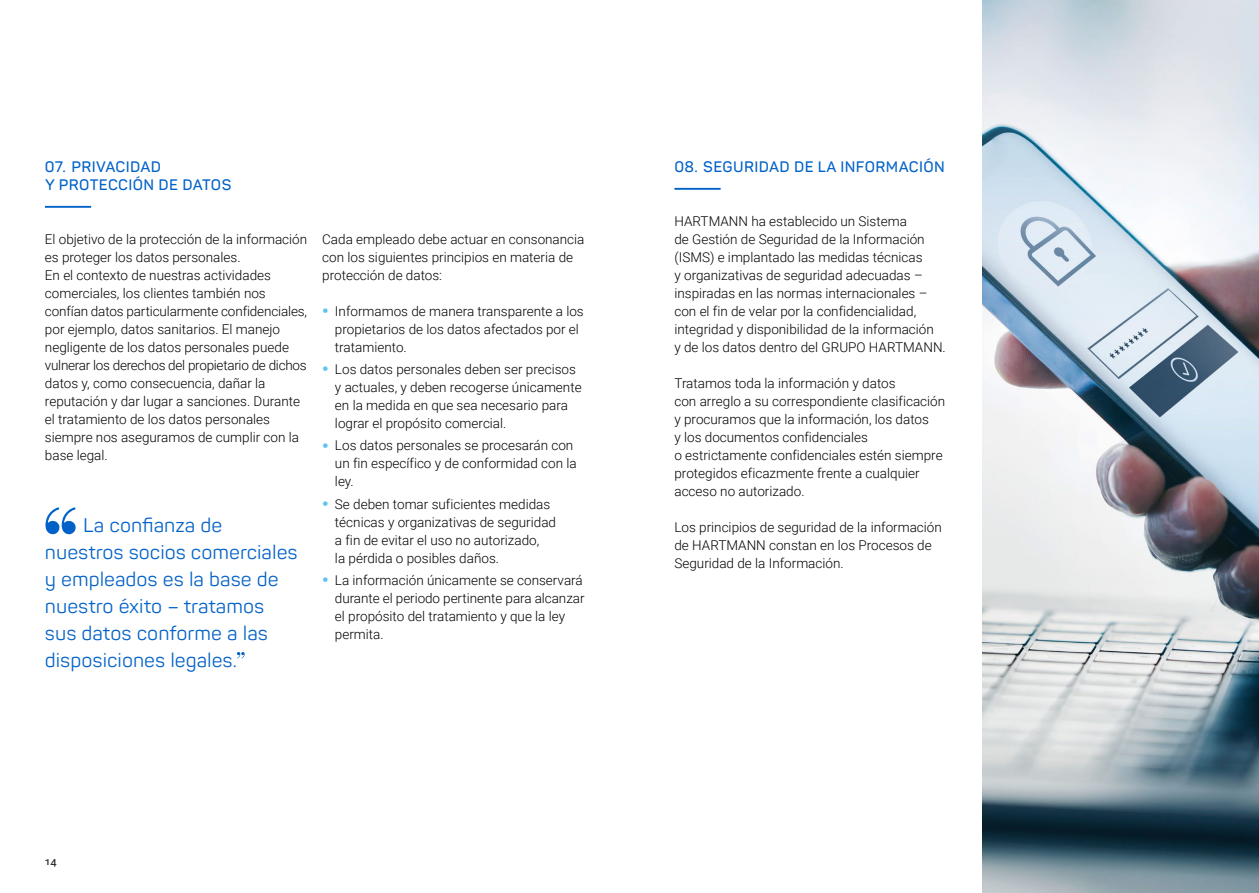
<style>
.page{position:relative;width:1259px;height:893px;background:#fff}
.page>*{position:absolute;margin:0;border:0;box-sizing:border-box;transform-origin:0 0}
.t1{font:19.5px/27px "Panton";color:#0061c8}
.t2{font:600 15px/18px "Panton";letter-spacing:.025em;color:#0061c8}
.t3{font:300 13.5px/18px "Roboto";color:#000}
.t4{font:500 10.5px "Roboto";color:#2f2f2f}
.s1{font-family:"Panton";font-weight:800;font-size:16.5px;color:#5bc5f2}
</style>
<div class="page">
<img style="left:983px;top:0;width:276px;height:893px">
<hr style="left:45px;top:206px;width:46px;height:2px;background:#0061c8">
<hr style="left:674px;top:188px;width:46px;height:2px;background:#0061c8">
<svg style="left:237px;top:652px;width:8px;height:6px"></svg>
<svg style="left:45px;top:507px;width:31px;height:27px"></svg>
<p class="t2" style="left:45px;top:157px;width:188px">07. PRIVACIDAD<br>Y PROTECCIÓN DE DATOS</p>
<p class="t3" style="left:45px;top:229px;width:264px">El objetivo de la protección de la información es proteger los datos personales.<br>En el contexto de nuestras actividades comerciales, los clientes también nos confían datos particularmente confidenciales, por ejemplo, datos sanitarios. El manejo negligente de los datos personales puede vulnerar los derechos del propietario de dichos datos y, como consecuencia, dañar la reputación y dar lugar a sanciones. Durante el tratamiento de los datos personales siempre nos aseguramos de cumplir con la base legal.</p>
<p class="t3" style="left:322px;top:229px;width:264px">Cada empleado debe actuar en consonancia con los siguientes principios en materia de protección de datos:</p>
<p class="t3" style="left:335px;top:302px;width:250px;text-indent:-13px"><span class="s1">•</span> Informamos de manera transparente a los propietarios de los datos afectados por el tratamiento.</p>
<p class="t3" style="left:335px;top:360px;width:248px;text-indent:-13px"><span class="s1">•</span> Los datos personales deben ser precisos y actuales, y deben recogerse únicamente en la medida en que sea necesario para lograr el propósito comercial.</p>
<p class="t3" style="left:335px;top:436px;width:243px;text-indent:-13px"><span class="s1">•</span> Los datos personales se procesarán con un fin específico y de conformidad con la ley.</p>
<p class="t3" style="left:335px;top:494px;width:223px;text-indent:-13px"><span class="s1">•</span> Se deben tomar suficientes medidas técnicas y organizativas de seguridad a fin de evitar el uso no autorizado,<br>la pérdida o posibles daños.</p>
<p class="t3" style="left:335px;top:571px;width:251px;text-indent:-13px"><span class="s1">•</span> La información únicamente se conservará durante el periodo pertinente para alcanzar el propósito del tratamiento y que la ley permita.</p>
<h1 class="t1" style="left:45px;top:511px;width:254px;text-indent:38px">La confianza de nuestros socios comerciales y empleados es la base de nuestro éxito – tratamos sus datos conforme a las disposiciones legales.</h1>
<p class="t4" style="left:45px;top:854px;width:13px">14</p>
<p class="t2" style="left:674px;top:157px;width:272px">08. SEGURIDAD DE LA INFORMACIÓN</p>
<p class="t3" style="left:674px;top:211px;width:273px">HARTMANN ha establecido un Sistema<br>de Gestión de Seguridad de la Información (ISMS) e implantado las medidas técnicas<br>y organizativas de seguridad adecuadas – inspiradas en las normas internacionales – con el fin de velar por la confidencialidad, integridad y disponibilidad de la información<br>y de los datos dentro del GRUPO HARTMANN.</p>
<p class="t3" style="left:674px;top:373px;width:272px">Tratamos toda la información y datos<br>con arreglo a su correspondiente clasificación y procuramos que la información, los datos<br>y los documentos confidenciales<br>o estrictamente confidenciales estén siempre protegidos eficazmente frente a cualquier acceso no autorizado.</p>
<p class="t3" style="left:674px;top:517px;width:269px">Los principios de seguridad de la información de HARTMANN constan en los Procesos de<br>Seguridad de la Información.</p>
</div>
